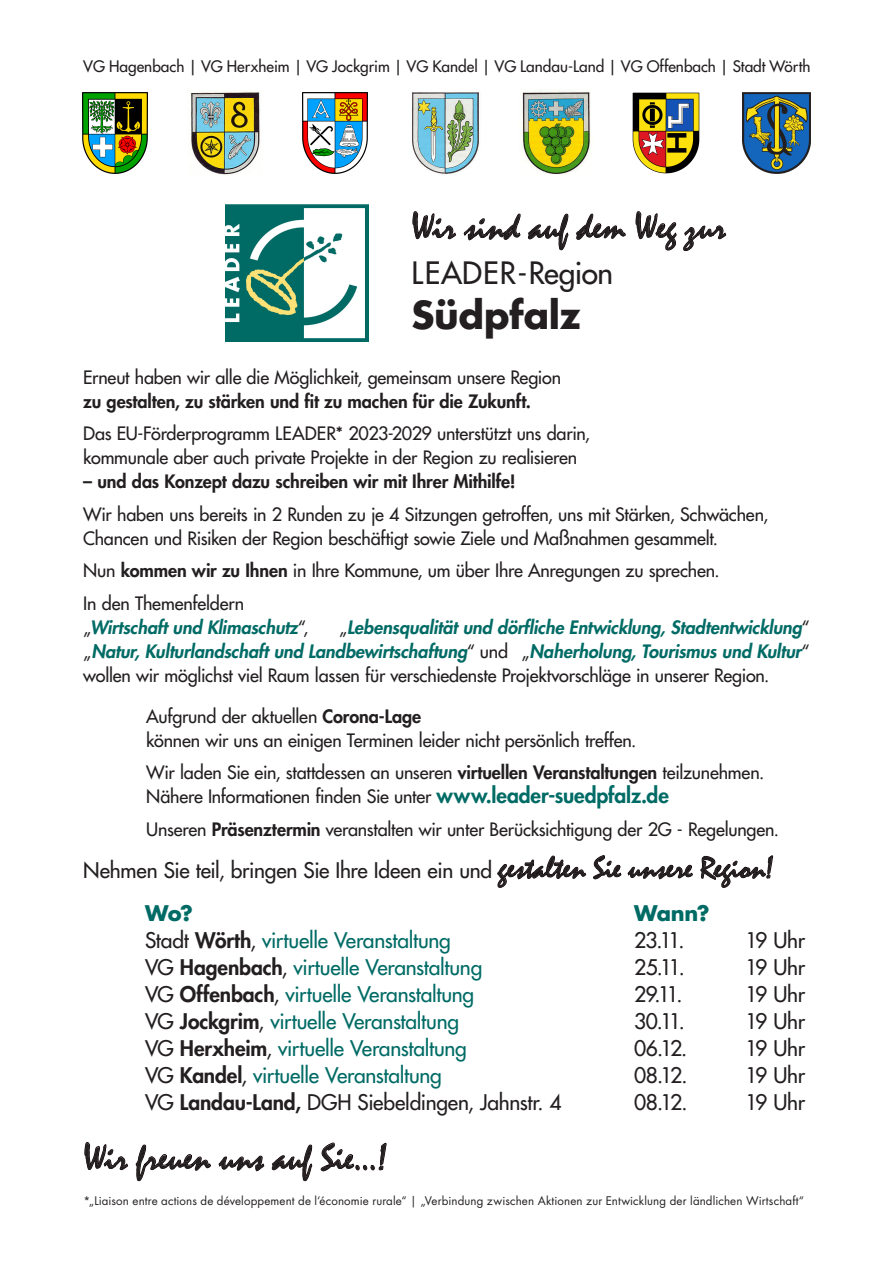
<style>
.page{position:relative;width:893px;height:1263px;background:#fff}
.page>*{position:absolute;margin:0;border:0;box-sizing:border-box;transform-origin:0 0}
.t1{font:37.5px "Mistral";letter-spacing:.005em;color:#231f20}
.t2{font:700 37.5px "Futura Std";letter-spacing:-.01em;color:#231f20}
.t3{font:500 30px "Futura Std";color:#231f20}
.t4{font:500 21px "Futura Std";letter-spacing:-.015em;color:#006b65}
.t5{font:500 21px "Futura Std";letter-spacing:-.015em;color:#231f20}
.t6{font:700 21px "Futura Std";letter-spacing:-.025em;color:#006b65}
.t7{font:500 18px/24px "Futura Std";letter-spacing:-.01em;color:#231f20}
.t8{font:italic 800 18px/24px "Futura Std";letter-spacing:-.005em;color:#006b65}
.t9{font:800 18px "Futura Std";letter-spacing:-.005em;color:#231f20}
.t10{font:500 15.45px "Futura Std";color:#231f20}
.t11{font:11.55px "Futura Std";letter-spacing:.01em;color:#231f20}
.s1{font-weight:800}
.s2{font-weight:500;font-style:normal;color:#231f20}
.s3{font-weight:800;font-size:21px;color:#006b65}
.s4{font-family:"Mistral";font-weight:400;font-size:31.5px}
.s5{color:#231f20}
.s6{font-weight:800;color:#231f20}
</style>
<div class="page">
<svg style="left:497px;top:855px;width:89px;height:33px"></svg>
<svg style="left:593px;top:855px;width:100px;height:25px"></svg>
<svg style="left:700px;top:855px;width:73px;height:33px"></svg>
<svg style="left:84px;top:1142px;width:44px;height:29px"></svg>
<svg style="left:135px;top:1144px;width:76px;height:37px"></svg>
<svg style="left:218px;top:1155px;width:47px;height:16px"></svg>
<svg style="left:271px;top:1144px;width:42px;height:37px"></svg>
<svg style="left:320px;top:1142px;width:67px;height:30px"></svg>
<img style="left:520px;top:89px;width:73px;height:86px">
<img style="left:411px;top:92px;width:68px;height:82px">
<img style="left:82px;top:93px;width:65px;height:80px">
<img style="left:303px;top:93px;width:65px;height:80px">
<img style="left:191px;top:90px;width:69px;height:85px">
<img style="left:633px;top:92px;width:67px;height:82px">
<img style="left:743px;top:93px;width:68px;height:80px">
<svg style="left:412px;top:211px;width:44px;height:29px"></svg>
<svg style="left:463px;top:213px;width:58px;height:28px"></svg>
<svg style="left:528px;top:213px;width:41px;height:38px"></svg>
<svg style="left:576px;top:213px;width:50px;height:27px"></svg>
<svg style="left:635px;top:211px;width:42px;height:40px"></svg>
<svg style="left:683px;top:225px;width:44px;height:26px"></svg>
<img style="left:225px;top:204px;width:143px;height:137px">
<p class="t10" style="left:83px;top:57px;width:729px">VG Hagenbach | VG Herxheim | VG Jockgrim | VG Kandel | VG Landau-Land | VG Offenbach | Stadt Wörth</p>
<p class="t1" style="left:411px;top:204px;width:316px">Wir sind auf dem Weg zur</p>
<p class="t3" style="left:411px;top:254px;width:203px">LEADER-Region</p>
<p class="t2" style="left:411px;top:290px;width:171px">Südpfalz</p>
<p class="t7" style="left:83px;top:365px;width:479px">Erneut haben wir alle die Möglichkeit, gemeinsam unsere Region <span class="s1">zu gestalten, zu stärken und fit zu machen für die Zukunft.</span></p>
<p class="t7" style="left:83px;top:422px;width:508px">Das EU-Förderprogramm LEADER* 2023-2029 unterstützt uns darin, kommunale aber auch private Projekte in der Region zu realisieren</p>
<p class="t9" style="left:83px;top:470px;width:434px">– und das Konzept dazu schreiben wir mit Ihrer Mithilfe!</p>
<p class="t7" style="left:83px;top:502px;width:686px">Wir haben uns bereits in 2 Runden zu je 4 Sitzungen getroffen, uns mit Stärken, Schwächen,<br>Chancen und Risiken der Region beschäftigt sowie Ziele und Maßnahmen gesammelt.</p>
<p class="t7" style="left:83px;top:559px;width:638px">Nun <span class="s1">kommen wir zu Ihnen</span> in Ihre Kommune, um über Ihre Anregungen zu sprechen.</p>
<p class="t8" style="left:83px;top:591px;width:227px"><span class="s2">In den Themenfeldern „</span>Wirtschaft und Klimaschutz<span class="s2">“,</span></p>
<p class="t8" style="left:83px;top:615px;width:728px;text-align:justify;text-indent:256px"><span class="s2">„</span>Lebensqualität und dörfliche Entwicklung, Stadtentwicklung<span class="s2">“ „</span>Natur, Kulturlandschaft und Landbewirtschaftung<span class="s2">“ und „</span>Naherholung, Tourismus und Kultur<span class="s2">“ wollen wir möglichst viel Raum lassen für verschiedenste Projektvorschläge in unserer Region.</span></p>
<p class="t7" style="left:146px;top:704px;width:492px">Aufgrund der aktuellen <span class="s1">Corona-Lage<br></span>können wir uns an einigen Terminen leider nicht persönlich treffen.</p>
<p class="t7" style="left:146px;top:761px;width:619px">Wir laden Sie ein, stattdessen an unseren <span class="s1">virtuellen Veranstaltungen</span> teilzunehmen.<br>Nähere Informationen finden Sie unter <span class="s3">www.leader-suedpfalz.de</span></p>
<p class="t7" style="left:146px;top:817px;width:634px">Unseren <span class="s1">Präsenztermin</span> veranstalten wir unter Berücksichtigung der 2G - Regelungen.</p>
<p class="t5" style="left:83px;top:857px;width:692px">Nehmen Sie teil, bringen Sie Ihre Ideen ein und <span class="s4">gestalten Sie unsere Region!</span></p>
<p class="t6" style="left:145px;top:899px;width:49px">Wo?</p>
<p class="t6" style="left:634px;top:899px;width:77px">Wann?</p>
<p class="t4" style="left:145px;top:927px;width:307px"><span class="s5">Stadt</span> <span class="s6">Wörth</span><span class="s5">,</span> virtuelle Veranstaltung</p>
<p class="t5" style="left:634px;top:927px;width:52px">23.11.</p>
<p class="t5" style="left:745px;top:927px;width:61px">19 Uhr</p>
<p class="t4" style="left:145px;top:954px;width:339px"><span class="s5">VG</span> <span class="s6">Hagenbach</span><span class="s5">,</span> virtuelle Veranstaltung</p>
<p class="t5" style="left:634px;top:954px;width:52px">25.11.</p>
<p class="t5" style="left:745px;top:954px;width:61px">19 Uhr</p>
<p class="t4" style="left:145px;top:981px;width:331px"><span class="s5">VG</span> <span class="s6">Offenbach</span><span class="s5">,</span> virtuelle Veranstaltung</p>
<p class="t5" style="left:634px;top:981px;width:50px">29.11.</p>
<p class="t5" style="left:745px;top:981px;width:61px">19 Uhr</p>
<p class="t4" style="left:145px;top:1008px;width:316px"><span class="s5">VG</span> <span class="s6">Jockgrim</span><span class="s5">,</span> virtuelle Veranstaltung</p>
<p class="t5" style="left:634px;top:1008px;width:52px">30.11.</p>
<p class="t5" style="left:745px;top:1008px;width:61px">19 Uhr</p>
<p class="t4" style="left:145px;top:1035px;width:323px"><span class="s5">VG</span> <span class="s6">Herxheim</span><span class="s5">,</span> virtuelle Veranstaltung</p>
<p class="t5" style="left:634px;top:1035px;width:55px">06.12.</p>
<p class="t5" style="left:745px;top:1035px;width:61px">19 Uhr</p>
<p class="t4" style="left:145px;top:1062px;width:298px"><span class="s5">VG</span> <span class="s6">Kandel</span><span class="s5">,</span> virtuelle Veranstaltung</p>
<p class="t5" style="left:634px;top:1062px;width:55px">08.12.</p>
<p class="t5" style="left:745px;top:1062px;width:61px">19 Uhr</p>
<p class="t5" style="left:145px;top:1089px;width:418px">VG <span class="s1">Landau-Land,</span> DGH Siebeldingen, Jahnstr. 4</p>
<p class="t5" style="left:634px;top:1089px;width:55px">08.12.</p>
<p class="t5" style="left:745px;top:1089px;width:61px">19 Uhr</p>
<p class="t1" style="left:83px;top:1135px;width:306px">Wir freuen uns auf Sie...!</p>
<p class="t11" style="left:83px;top:1193px;width:722px">*„Liaison entre actions de développement de l‘économie rurale“ | „Verbindung zwischen Aktionen zur Entwicklung der ländlichen Wirtschaft“</p>
</div>
